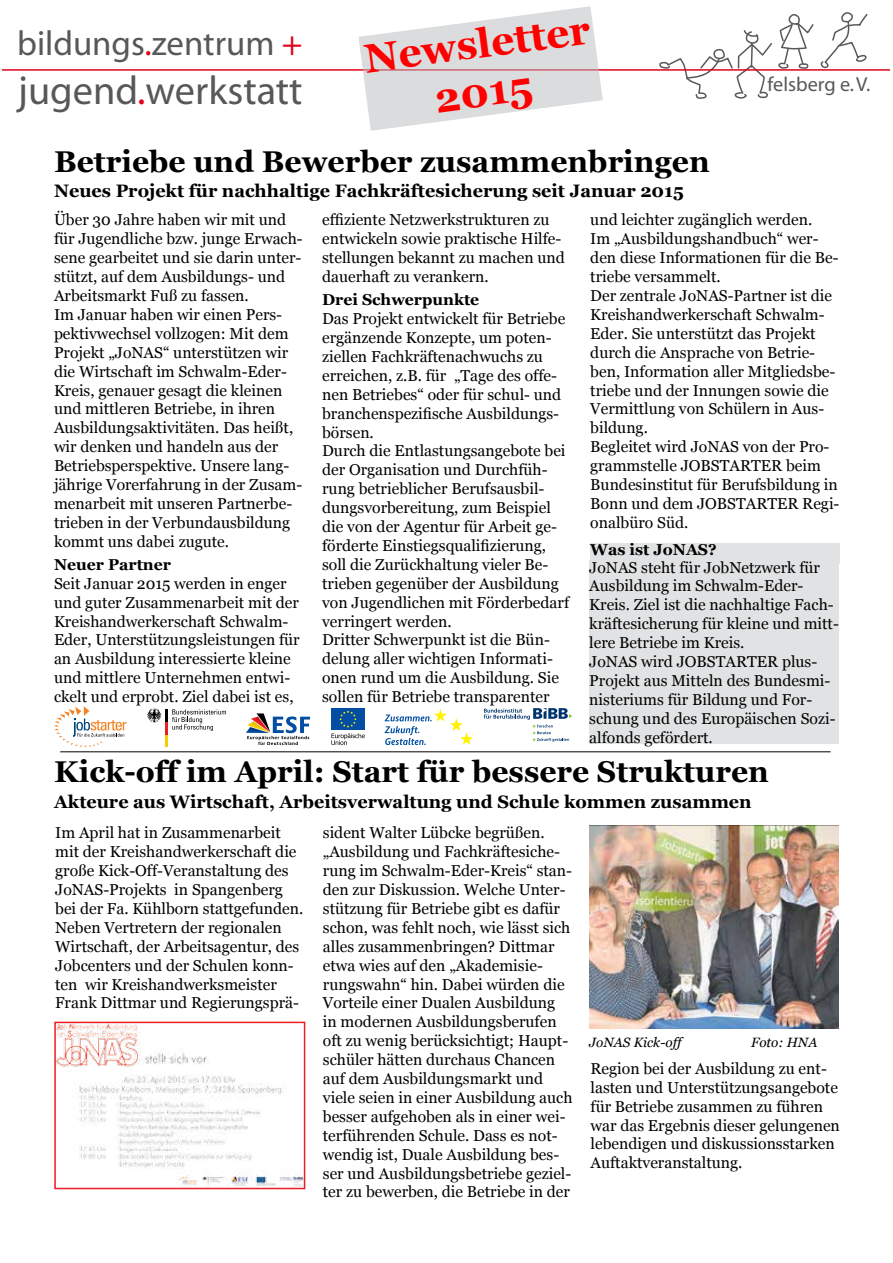
<style>
.page{position:relative;width:893px;height:1263px;background:#fff}
.page>*{position:absolute;margin:0;border:0;box-sizing:border-box;transform-origin:0 0}
.t1{font:700 40.65px/49.1px "Georgia";color:#f00;text-align:center}
.t2{font:40.35px "Myriad";color:#58585a}
.t3{font:34.95px "Myriad";color:#58585a}
.t4{font:700 30px "Georgia";color:#000}
.t5{font:20.25px "Myriad";color:#58585a}
.t6{font:700 18px "Georgia";color:#000}
.t7{font:15.75px/18.9px "Georgia";color:#000}
.t8{font:700 15.75px "Georgia";color:#000}
.t9{font:italic 13.5px "Georgia";color:#000}
.s1{color:#e2001a}
</style>
<div class="page">
<svg style="left:659px;top:14px;width:155px;height:85px"></svg>
<svg style="left:821px;top:12px;width:47px;height:57px"></svg>
<hr style="left:2px;top:69px;width:888px;height:2px;background:#e2001a">
<svg style="left:358px;top:6px;width:246px;height:125px"></svg>
<div style="left:590px;top:543px;width:250px;height:21px;background:#e1e2e3"></div>
<div style="left:589px;top:561px;width:250px;height:183px;background:#e1e2e3"></div>
<img style="left:57px;top:1025px;width:245px;height:161px">
<div style="left:54px;top:1022px;width:251px;height:167px;border:2px solid #ed1d24"></div>
<hr style="left:60px;top:751px;width:771px;height:1px;background:#000">
<img style="left:589px;top:826px;width:250px;height:202px">
<svg style="left:54px;top:706px;width:73px;height:41px"></svg>
<svg style="left:484px;top:708px;width:88px;height:34px"></svg>
<svg style="left:247px;top:713px;width:63px;height:32px"></svg>
<img style="left:247px;top:721px;width:23px;height:12px">
<svg style="left:147px;top:709px;width:79px;height:38px"></svg>
<svg style="left:331px;top:733px;width:34px;height:12px"></svg>
<div style="left:331px;top:708px;width:33px;height:22px;background:#034ea2"></div>
<svg style="left:339px;top:711px;width:17px;height:16px"></svg>
<svg style="left:385px;top:709px;width:88px;height:36px"></svg>
<h1 class="t1" style="left:362px;top:33px;width:229px;rotate:-7deg">Newsletter<br>2015</h1>
<h3 class="t3" style="left:17px;top:26px;width:287px">bildungs<span class="s1">.</span>zentrum <span class="s1">+</span></h3>
<h2 class="t2" style="left:18px;top:70px;width:286px">jugend<span class="s1">.</span>werkstatt</h2>
<p class="t5" style="left:768px;top:74px;width:104px">felsberg e. V.</p>
<h3 class="t4" style="left:54px;top:142px;width:657px">Betriebe und Bewerber zusammenbringen</h3>
<p class="t6" style="left:54px;top:180px;width:631px">Neues Projekt für nachhaltige Fachkräftesicherung seit Januar 2015</p>
<p class="t7" style="left:54px;top:211px;width:250px">Über 30 Jahre haben wir mit und für Jugendliche bzw. junge Erwach&shy;sene gearbeitet und sie darin unter&shy;stützt, auf dem Ausbildungs- und<br>Arbeitsmarkt Fuß zu fassen.<br>Im Januar haben wir einen Pers&shy;pektivwechsel vollzogen: Mit dem<br>Projekt „JoNAS“ unterstützen wir die Wirtschaft im Schwalm-Eder-<br>Kreis, genauer gesagt die kleinen und mittleren Betriebe, in ihren<br>Ausbildungsaktivitäten. Das heißt, wir denken und handeln aus der<br>Betriebsperspektive. Unsere lang&shy;jährige Vorerfahrung in der Zusam&shy;menarbeit mit unseren Partnerbe&shy;trieben in der Verbundausbildung kommt uns dabei zugute.</p>
<p class="t8" style="left:54px;top:554px;width:119px">Neuer Partner</p>
<p class="t7" style="left:54px;top:574px;width:247px">Seit Januar 2015 werden in enger und guter Zusammenarbeit mit der Kreishandwerkerschaft Schwalm-Eder, Unterstützungsleistungen für an Ausbildung interessierte kleine und mittlere Unternehmen entwi&shy;ckelt und erprobt. Ziel dabei ist es,</p>
<p class="t7" style="left:322px;top:211px;width:244px">effiziente Netzwerkstrukturen zu entwickeln sowie praktische Hilfe&shy;stellungen bekannt zu machen und dauerhaft zu verankern.</p>
<p class="t8" style="left:322px;top:290px;width:159px">Drei Schwerpunkte</p>
<p class="t7" style="left:322px;top:310px;width:248px">Das Projekt entwickelt für Betriebe ergänzende Konzepte, um poten&shy;ziellen Fachkräftenachwuchs zu erreichen, z.B. für „Tage des offe&shy;nen Betriebes“ oder für schul- und branchenspezifische Ausbildungs&shy;börsen.<br>Durch die Entlastungsangebote bei der Organisation und Durchfüh&shy;rung betrieblicher Berufsausbil&shy;dungsvorbereitung, zum Beispiel die von der Agentur für Arbeit ge&shy;förderte Einstiegsqualifizierung, soll die Zurückhaltung vieler Be&shy;trieben gegenüber der Ausbildung von Jugendlichen mit Förderbedarf verringert werden.<br>Dritter Schwerpunkt ist die Bün&shy;delung aller wichtigen Informati&shy;onen rund um die Ausbildung. Sie sollen für Betriebe transparenter</p>
<p class="t7" style="left:590px;top:211px;width:251px">und leichter zugänglich werden.<br>Im „Ausbildungshandbuch“ wer&shy;den diese Informationen für die Be&shy;triebe versammelt.<br>Der zentrale JoNAS-Partner ist die<br>Kreishandwerkerschaft Schwalm-<br>Eder. Sie unterstützt das Projekt durch die Ansprache von Betrie&shy;ben, Information aller Mitgliedsbe&shy;triebe und der Innungen sowie die<br>Vermittlung von Schülern in Aus&shy;bildung.<br>Begleitet wird JoNAS von der Pro&shy;grammstelle JOBSTARTER beim<br>Bundesinstitut für Berufsbildung in<br>Bonn und dem JOBSTARTER Regi&shy;onalbüro Süd.</p>
<p class="t8" style="left:590px;top:539px;width:128px">Was ist JoNAS?</p>
<p class="t7" style="left:589px;top:558px;width:251px">JoNAS steht für JobNetzwerk für<br>Ausbildung im Schwalm-Eder-<br>Kreis. Ziel ist die nachhaltige Fach&shy;kräftesicherung für kleine und mitt&shy;lere Betriebe im Kreis.<br>JoNAS wird JOBSTARTER plus-<br>Projekt aus Mitteln des Bundesmi&shy;nisteriums für Bildung und For&shy;schung und des Europäischen Sozi&shy;alfonds gefördert.</p>
<h3 class="t4" style="left:54px;top:753px;width:716px">Kick-off im April: Start für bessere Strukturen</h3>
<p class="t6" style="left:54px;top:790px;width:699px">Akteure aus Wirtschaft, Arbeitsverwaltung und Schule kommen zusammen</p>
<p class="t7" style="left:55px;top:824px;width:250px">Im April hat in Zusammenarbeit mit der Kreishandwerkerschaft die große Kick-Off-Veranstaltung des JoNAS-Projekts in Spangenberg bei der Fa. Kühlborn stattgefunden.<br>Neben Vertretern der regionalen Wirtschaft, der Arbeitsagentur, des Jobcenters und der Schulen konn&shy;ten wir Kreishandwerksmeister Frank Dittmar und Regierungsprä-</p>
<p class="t7" style="left:323px;top:824px;width:251px">sident Walter Lübcke begrüßen. „Ausbildung und Fachkräftesiche&shy;rung im Schwalm-Eder-Kreis“ stan&shy;den zur Diskussion. Welche Unter&shy;stützung für Betriebe gibt es dafür schon, was fehlt noch, wie lässt sich alles zusammenbringen? Dittmar etwa wies auf den „Akademisie&shy;rungswahn“ hin. Dabei würden die Vorteile einer Dualen Ausbildung in modernen Ausbildungsberufen oft zu wenig berücksichtigt; Haupt&shy;schüler hätten durchaus Chancen auf dem Ausbildungsmarkt und viele seien in einer Ausbildung auch besser aufgehoben als in einer wei&shy;terführenden Schule. Dass es not&shy;wendig ist, Duale Ausbildung bes&shy;ser und Ausbildungsbetriebe geziel&shy;ter zu bewerben, die Betriebe in der</p>
<p class="t9" style="left:589px;top:1034px;width:94px">JoNAS Kick-off</p>
<p class="t9" style="left:751px;top:1034px;width:68px">Foto: HNA</p>
<p class="t7" style="left:590px;top:1059px;width:251px">Region bei der Ausbildung zu ent&shy;lasten und Unterstützungsangebote für Betriebe zusammen zu führen war das Ergebnis dieser gelungenen lebendigen und diskussionsstarken Auftaktveranstaltung.</p>
</div>
